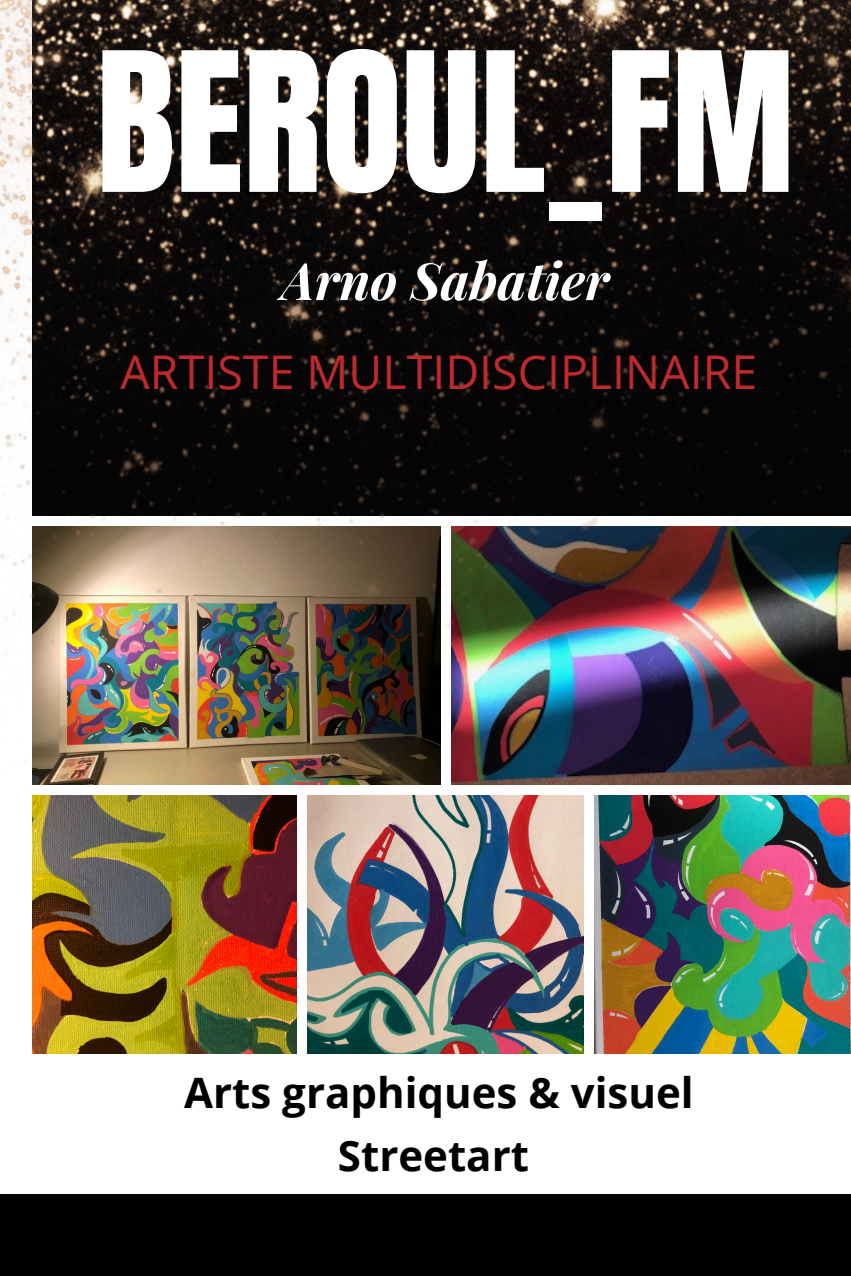
<style>
.page{position:relative;width:851px;height:1276px;background:#fff}
.page>*{position:absolute;margin:0;border:0;box-sizing:border-box;transform-origin:0 0}
.t1{font:164.85px "Anton";color:#fff}
.t2{font:italic 700 51.45px "Playfair Display";color:#fff}
.t3{font:46.5px "Open Sans";color:#bf2a2c}
.t4{font:700 42px "Open Sans";color:#000}
</style>
<div class="page">
<img style="left:33px;top:962px;width:263px;height:91px">
<img style="left:307px;top:962px;width:276px;height:91px">
<img style="left:595px;top:962px;width:255px;height:91px">
<img style="left:0;top:0;width:850px;height:962px">
<div style="left:0;top:1194px;width:850px;height:82px;background:#000"></div>
<p class="t1" style="left:96px;top:4px;width:700px">BEROUL_FM</p>
<h2 class="t2" style="left:281px;top:244px;width:329px">Arno Sabatier</h2>
<p class="t3" style="left:120px;top:339px;width:638px">ARTISTE MULTIDISCIPLINAIRE</p>
<h1 class="t4" style="left:184px;top:1063px;width:511px">Arts graphiques &amp; visuel</h1>
<h3 class="t4" style="left:338px;top:1126px;width:192px">Streetart</h3>
</div>
